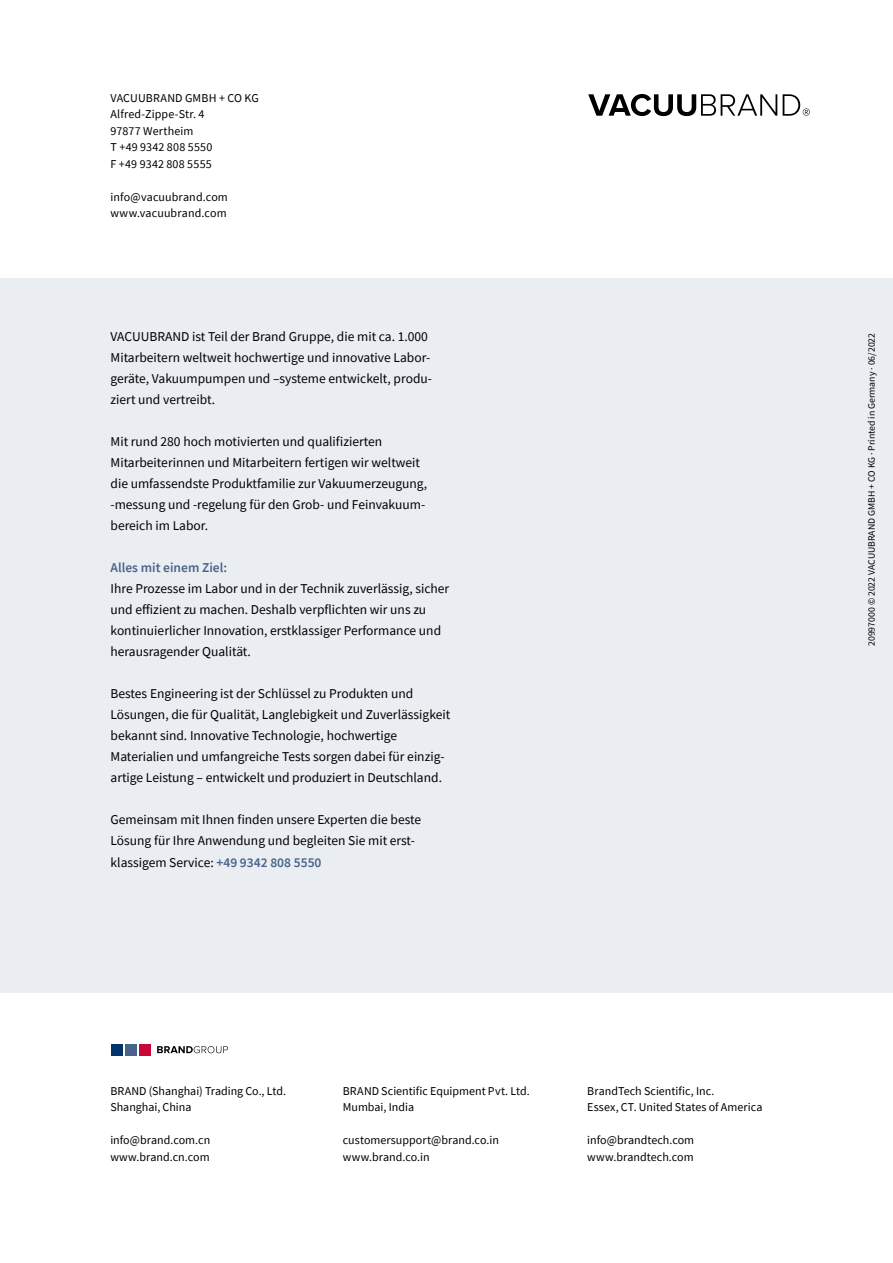
<style>
.page{position:relative;width:893px;height:1263px;background:#fff}
.page>*{position:absolute;margin:0;border:0;box-sizing:border-box;transform-origin:0 0}
.t1{font:13.5px/21px "Source Sans Pro";color:#000}
.t2{font:600 13.5px "Source Sans Pro";color:#48648b}
.t3{font:12px/16.5px "Source Sans Pro";letter-spacing:.005em;color:#000}
.t4{font:9.75px "Source Sans Pro";color:#000}
.s1{font-weight:600;color:#48648b}
</style>
<div class="page">
<div style="left:0;top:279px;width:893px;height:714px;background:#eaedf1"></div>
<svg style="left:157px;top:1046px;width:71px;height:7px"></svg>
<div style="left:139px;top:1044px;width:12px;height:11px;background:#ca0538"></div>
<div style="left:125px;top:1044px;width:12px;height:11px;background:#48648b"></div>
<div style="left:111px;top:1044px;width:12px;height:11px;background:#03326c"></div>
<svg style="left:588px;top:94px;width:222px;height:22px"></svg>
<p class="t3" style="left:111px;top:90px;width:150px">VACUUBRAND GMBH + CO KG<br>Alfred-Zippe-Str. 4<br>97877 Wertheim<br>T +49 9342 808 5550<br>F +49 9342 808 5555</p>
<p class="t3" style="left:111px;top:189px;width:119px">info@vacuubrand.com www.vacuubrand.com</p>
<p class="t1" style="left:111px;top:326px;width:323px">VACUUBRAND ist Teil der Brand Gruppe, die mit ca. 1.000<br>Mitarbeitern weltweit hochwertige und innovative Labor&shy;geräte, Vakuumpumpen und –systeme entwickelt, produ&shy;ziert und vertreibt.</p>
<p class="t1" style="left:111px;top:431px;width:318px">Mit rund 280 hoch motivierten und qualifizierten Mitarbeiterinnen und Mitarbeitern fertigen wir weltweit die umfassendste Produktfamilie zur Vakuumerzeugung, -messung und -regelung für den Grob- und Feinvakuum&shy;bereich im Labor.</p>
<p class="t2" style="left:111px;top:559px;width:118px">Alles mit einem Ziel:</p>
<p class="t1" style="left:111px;top:578px;width:340px">Ihre Prozesse im Labor und in der Technik zuverlässig, sicher und effizient zu machen. Deshalb verpflichten wir uns zu kontinuierlicher Innovation, erstklassiger Performance und herausragender Qualität.</p>
<p class="t1" style="left:111px;top:683px;width:341px">Bestes Engineering ist der Schlüssel zu Produkten und Lösungen, die für Qualität, Langlebigkeit und Zuverlässigkeit bekannt sind. Innovative Technologie, hochwertige Materialien und umfangreiche Tests sorgen dabei für einzig&shy;artige Leistung – entwickelt und produziert in Deutschland.</p>
<p class="t1" style="left:111px;top:809px;width:312px">Gemeinsam mit Ihnen finden unsere Experten die beste<br>Lösung für Ihre Anwendung und begleiten Sie mit erst&shy;klassigem Service: <span class="s1">+49 9342 808 5550</span></p>
<p class="t4" style="left:865px;top:646px;width:315px;rotate:-90deg">20997000 © 2022 VACUUBRAND GMBH + CO KG · Printed in Germany · 06/2022</p>
<p class="t3" style="left:110px;top:1082px;width:177px">BRAND (Shanghai) Trading Co., Ltd.<br>Shanghai, China</p>
<p class="t3" style="left:110px;top:1132px;width:101px">info@brand.com.cn www.brand.cn.com</p>
<p class="t3" style="left:343px;top:1082px;width:189px">BRAND Scientific Equipment Pvt. Ltd.<br>Mumbai, India</p>
<p class="t3" style="left:343px;top:1132px;width:158px">customersupport@brand.co.in www.brand.co.in</p>
<p class="t3" style="left:587px;top:1082px;width:177px">BrandTech Scientific, Inc.<br>Essex, CT. United States of America</p>
<p class="t3" style="left:587px;top:1132px;width:109px">info@brandtech.com www.brandtech.com</p>
</div>
